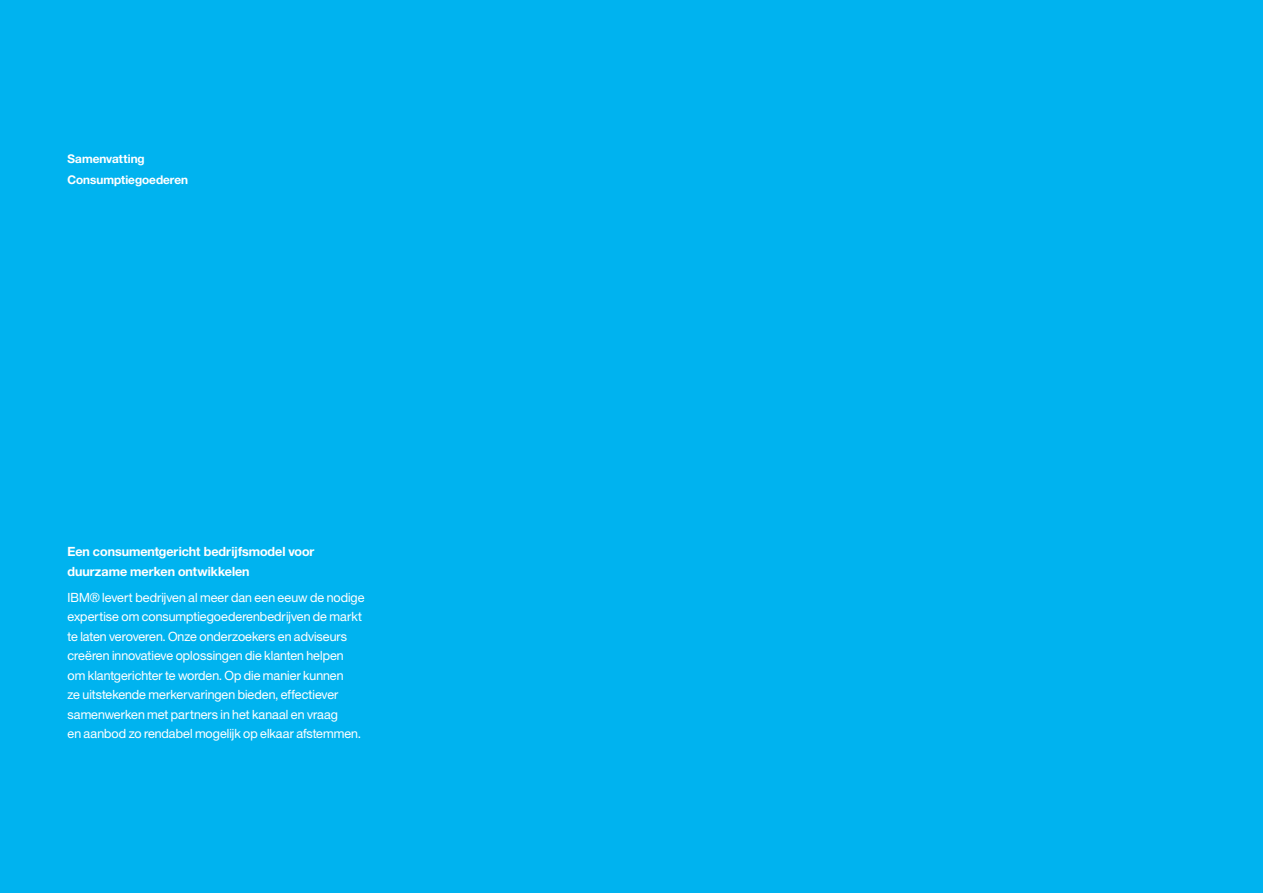
<style>
.page{position:relative;width:1263px;height:893px;background:#00b3ef}
.page>*{position:absolute;margin:0;border:0;box-sizing:border-box;transform-origin:0 0}
.t1{font:12.75px/19.5px "Helv Neue Romanfor IBM";color:#fff}
.t2{font:12.75px/19.5px "Helv Neue Boldfor IBM";color:#fff}
.t3{font:12px/21.1px "Helv Neue Boldfor IBM";color:#fff}
</style>
<div class="page">
<p class="t3" style="left:68px;top:147px;width:122px">Samenvatting<br>Consumptiegoederen</p>
<p class="t2" style="left:68px;top:541px;width:248px">Een consumentgericht bedrijfsmodel voor duurzame merken ontwikkelen</p>
<p class="t1" style="left:68px;top:587px;width:298px">IBM® levert bedrijven al meer dan een eeuw de nodige expertise om consumptiegoederenbedrijven de markt te laten veroveren. Onze onderzoekers en adviseurs creëren innovatieve oplossingen die klanten helpen om klantgerichter te worden. Op die manier kunnen<br>ze uitstekende merkervaringen bieden, effectiever samenwerken met partners in het kanaal en vraag<br>en aanbod zo rendabel mogelijk op elkaar afstemmen.</p>
</div>
